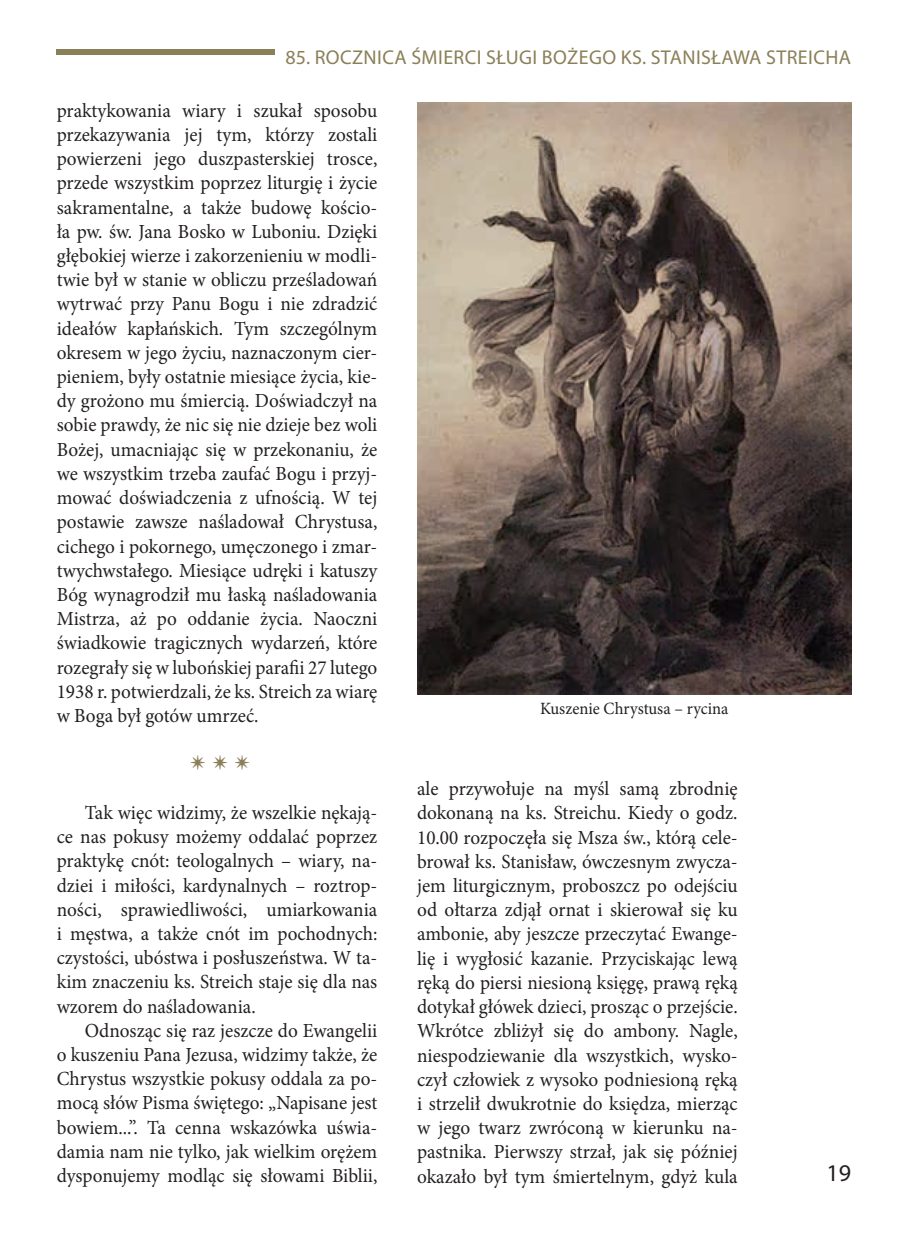
<style>
.page{position:relative;width:908px;height:1248px;background:#fff}
.page>*{position:absolute;margin:0;border:0;box-sizing:border-box;transform-origin:0 0}
.t1{font:28px "Minion Pro";color:#8a7f58;scale:.96 1}
.t2{font:24px "Myriad Pro";color:#231f20}
.t3{font:20px/24.2px "Minion Pro";color:#231f20;text-align:justify;scale:.96 1}
.t4{font:20px "Myriad Pro";letter-spacing:.02em;color:#8a7f58}
.t5{font:17.2px "Minion Pro";color:#231f20;scale:.96 1}
</style>
<div class="page">
<div style="left:57px;top:49px;width:218px;height:5px;background:#8a7f58"></div>
<img style="left:417px;top:102px;width:434px;height:592px">
<p class="t4" style="left:285px;top:45px;width:566px">85. ROCZNICA ŚMIERCI SŁUGI BOŻEGO KS. STANISŁAWA STREICHA</p>
<p class="t3" style="left:57px;top:98px;width:335px">praktykowania wiary i szukał sposobu przekazywania jej tym, którzy zostali powierzeni jego duszpasterskiej trosce, przede wszystkim poprzez liturgię i życie sakramentalne, a także budowę kościo&shy;ła pw. św. Jana Bosko w Luboniu. Dzięki głębokiej wierze i zakorzenieniu w modli&shy;twie był w stanie w obliczu prześladowań wytrwać przy Panu Bogu i nie zdradzić ideałów kapłańskich. Tym szczególnym okresem w jego życiu, naznaczonym cier&shy;pieniem, były ostatnie miesiące życia, kie&shy;dy grożono mu śmiercią. Doświadczył na sobie prawdy, że nic się nie dzieje bez woli Bożej, umacniając się w przekonaniu, że we wszystkim trzeba zaufać Bogu i przyj&shy;mować doświadczenia z ufnością. W tej postawie zawsze naśladował Chrystusa, cichego i pokornego, umęczonego i zmar&shy;twychwstałego. Miesiące udręki i katuszy Bóg wynagrodził mu łaską naśladowania Mistrza, aż po oddanie życia. Naoczni świadkowie tragicznych wydarzeń, które rozegrały się w lubońskiej parafii 27 lutego 1938 r. potwierdzali, że ks. Streich za wiarę w Boga był gotów umrzeć.</p>
<h1 class="t1" style="left:190px;top:742px;width:64px">✴ ✴ ✴</h1>
<p class="t3" style="left:57px;top:800px;width:335px;text-indent:28px">Tak więc widzimy, że wszelkie nękają&shy;ce nas pokusy możemy oddalać poprzez praktykę cnót: teologalnych – wiary, na&shy;dziei i miłości, kardynalnych – roztrop&shy;ności, sprawiedliwości, umiarkowania i męstwa, a także cnót im pochodnych: czystości, ubóstwa i posłuszeństwa. W ta&shy;kim znaczeniu ks. Streich staje się dla nas wzorem do naśladowania.</p>
<p class="t3" style="left:57px;top:1018px;width:335px;text-indent:28px">Odnosząc się raz jeszcze do Ewangelii o kuszeniu Pana Jezusa, widzimy także, że Chrystus wszystkie pokusy oddala za po&shy;mocą słów Pisma świętego: „Napisane jest bowiem...”. Ta cenna wskazówka uświa&shy;damia nam nie tylko, jak wielkim orężem dysponujemy modląc się słowami Biblii,</p>
<p class="t5" style="left:540px;top:697px;width:197px">Kuszenie Chrystusa – rycina</p>
<p class="t3" style="left:417px;top:776px;width:335px">ale przywołuje na myśl samą zbrodnię dokonaną na ks. Streichu. Kiedy o godz.<br>10.00 rozpoczęła się Msza św., którą cele&shy;brował ks. Stanisław, ówczesnym zwycza&shy;jem liturgicznym, proboszcz po odejściu od ołtarza zdjął ornat i skierował się ku ambonie, aby jeszcze przeczytać Ewange&shy;lię i wygłosić kazanie. Przyciskając lewą ręką do piersi niesioną księgę, prawą ręką dotykał główek dzieci, prosząc o przejście.<br>Wkrótce zbliżył się do ambony. Nagle, niespodziewanie dla wszystkich, wysko&shy;czył człowiek z wysoko podniesioną ręką i strzelił dwukrotnie do księdza, mierząc w jego twarz zwróconą w kierunku na&shy;pastnika. Pierwszy strzał, jak się później okazało był tym śmiertelnym, gdyż kula</p>
<p class="t2" style="left:826px;top:1157px;width:26px">19</p>
</div>
